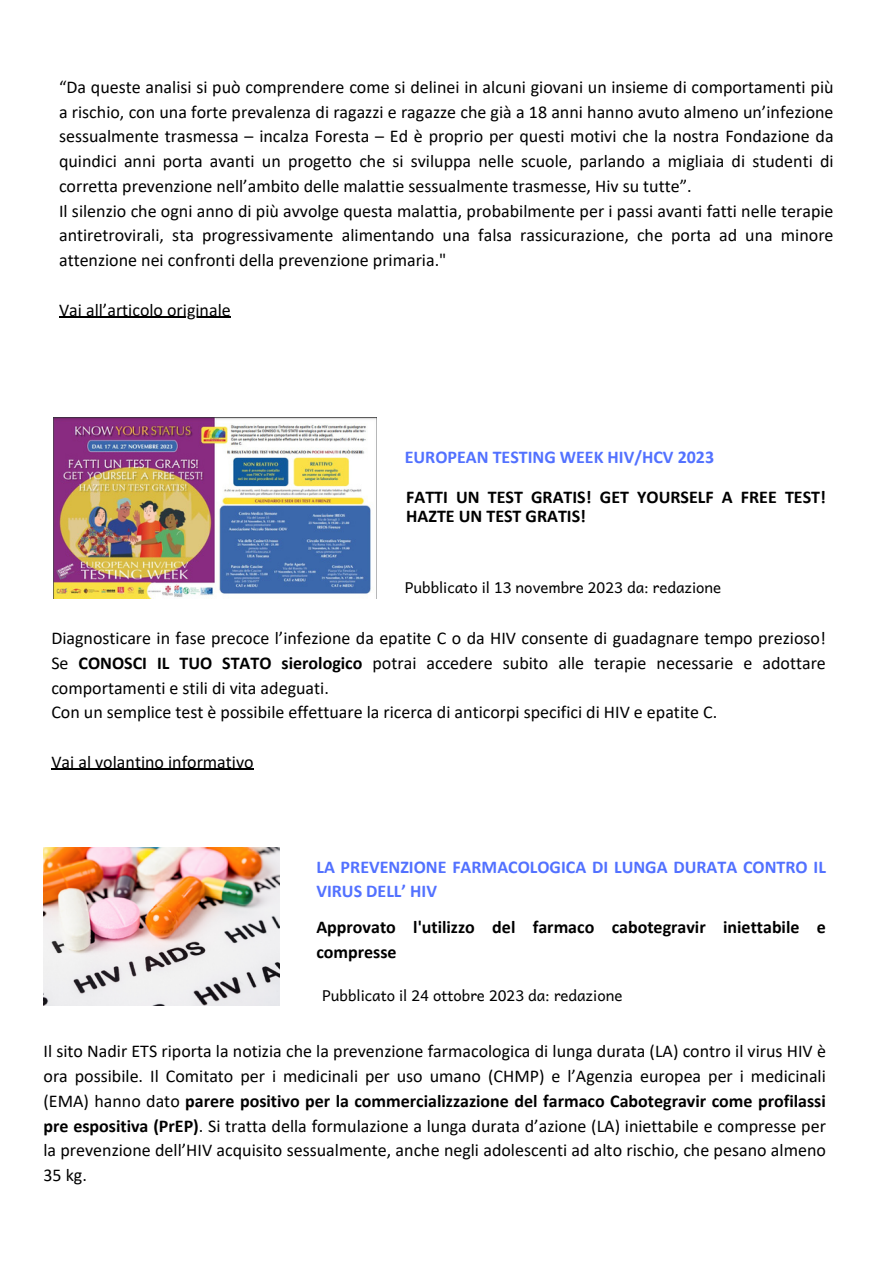
<style>
.page{position:relative;width:893px;height:1264px;background:#fff}
.page>*{position:absolute;margin:0;border:0;box-sizing:border-box;transform-origin:0 0}
.t1{font:18px/24.8px "Calibri";color:#000;text-align:justify}
.t2{font:700 18px/19px "Calibri";color:#000}
.t3{font:700 18px/24.8px "Calibri";color:#5271ff}
.t4{font:15px "Andika";color:#000}
.s1{font-weight:700}
</style>
<div class="page">
<img style="left:43px;top:847px;width:237px;height:158px">
<img style="left:54px;top:418px;width:322px;height:181px">
<hr style="left:59px;top:317px;width:172px;height:1px;background:#000">
<hr style="left:51px;top:768px;width:203px;height:2px;background:#000">
<p class="t1" style="left:59px;top:76px;width:776px">“Da queste analisi si può comprendere come si delinei in alcuni giovani un insieme di comportamenti più a rischio, con una forte prevalenza di ragazzi e ragazze che già a 18 anni hanno avuto almeno un’infezione sessualmente trasmessa – incalza Foresta – Ed è proprio per questi motivi che la nostra Fondazione da quindici anni porta avanti un progetto che si sviluppa nelle scuole, parlando a migliaia di studenti di corretta prevenzione nell’ambito delle malattie sessualmente trasmesse, Hiv su tutte”.</p>
<p class="t1" style="left:59px;top:200px;width:776px">Il silenzio che ogni anno di più avvolge questa malattia, probabilmente per i passi avanti fatti nelle terapie antiretrovirali, sta progressivamente alimentando una falsa rassicurazione, che porta ad una minore attenzione nei confronti della prevenzione primaria."</p>
<p class="t1" style="left:59px;top:299px;width:173px">Vai all’articolo originale</p>
<p class="t3" style="left:405px;top:446px;width:311px">EUROPEAN TESTING WEEK HIV/HCV 2023</p>
<p class="t2" style="left:406px;top:488px;width:421px">FATTI UN TEST GRATIS! GET YOURSELF A FREE TEST!<br>HAZTE UN TEST GRATIS!</p>
<p class="t4" style="left:405px;top:574px;width:318px">Pubblicato il 13 novembre 2023 da: redazione</p>
<p class="t1" style="left:51px;top:627px;width:776px">Diagnosticare in fase precoce l’infezione da epatite C o da HIV consente di guadagnare tempo prezioso!<br>Se <span class="s1">CONOSCI IL TUO STATO sierologico</span> potrai accedere subito alle terapie necessarie e adottare comportamenti e stili di vita adeguati.</p>
<p class="t1" style="left:51px;top:701px;width:667px">Con un semplice test è possibile effettuare la ricerca di anticorpi specifici di HIV e epatite C.</p>
<p class="t1" style="left:51px;top:750px;width:204px">Vai al volantino informativo</p>
<p class="t3" style="left:316px;top:855px;width:511px">LA PREVENZIONE FARMACOLOGICA DI LUNGA DURATA CONTRO IL<br>VIRUS DELL’ HIV</p>
<p class="t2" style="left:316px;top:916px;width:511px;line-height:24.8px">Approvato l'utilizzo del farmaco cabotegravir iniettabile e compresse</p>
<p class="t4" style="left:322px;top:982px;width:302px">Pubblicato il 24 ottobre 2023 da: redazione</p>
<p class="t1" style="left:43px;top:1040px;width:783px">Il sito Nadir ETS riporta la notizia che la prevenzione farmacologica di lunga durata (LA) contro il virus HIV è ora possibile. Il Comitato per i medicinali per uso umano (CHMP) e l’Agenzia europea per i medicinali (EMA) hanno dato <span class="s1">parere positivo per la commercializzazione del farmaco Cabotegravir come profilassi pre espositiva (PrEP)</span>. Si tratta della formulazione a lunga durata d’azione (LA) iniettabile e compresse per la prevenzione dell’HIV acquisito sessualmente, anche negli adolescenti ad alto rischio, che pesano almeno 35 kg.</p>
</div>
